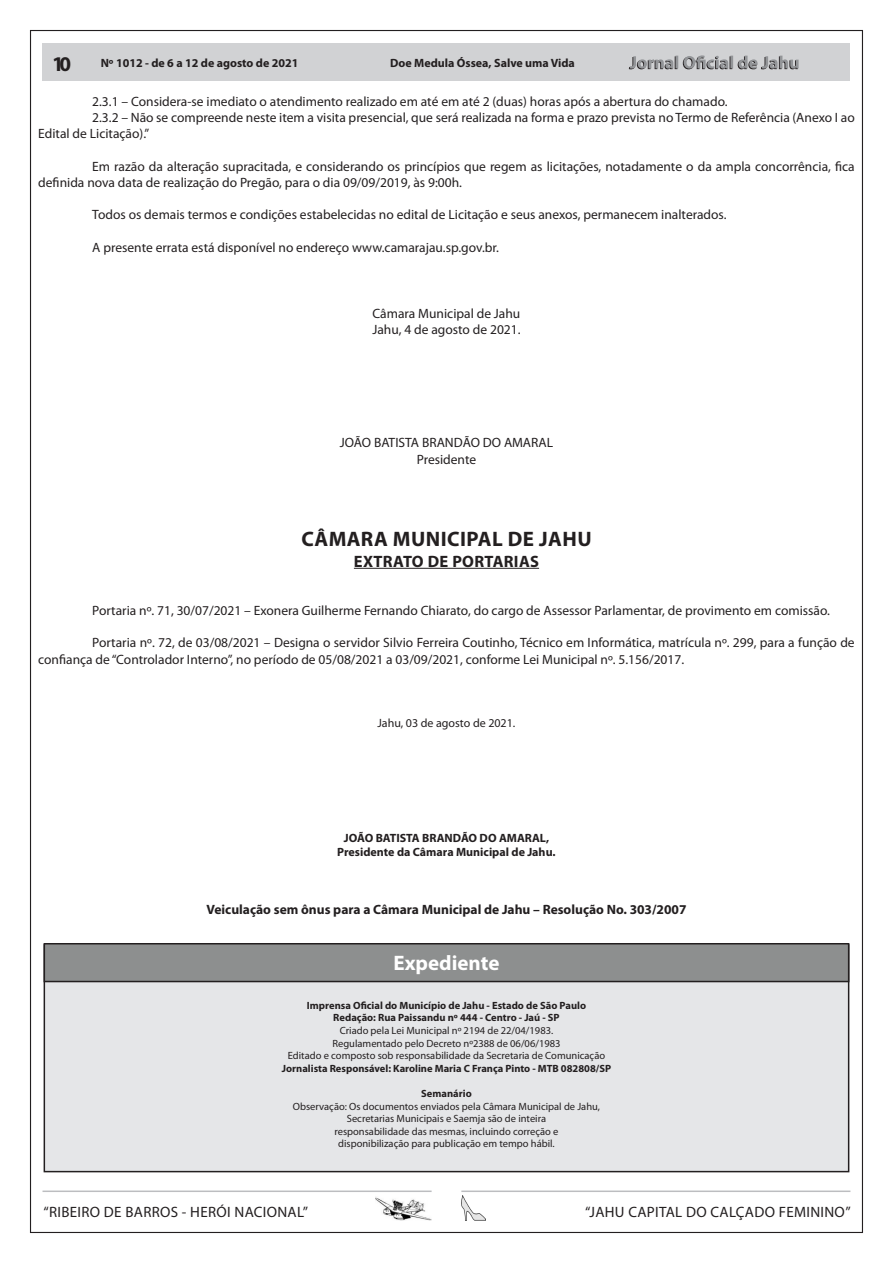
<style>
.page{position:relative;width:893px;height:1263px;background:#fff}
.page>*{position:absolute;margin:0;border:0;box-sizing:border-box;transform-origin:0 0}
.t1{font:700 21px "Myriad Pro";letter-spacing:.02em;color:#231f20}
.t2{font:700 21px "Myriad Pro";color:#fff}
.t3{font:700 16.5px "Myriad Pro";letter-spacing:.02em;color:#231f20}
.t4{font:15px "Myriad Pro";letter-spacing:.02em;color:#231f20}
.t5{font:13.5px/16.2px "Myriad Pro";color:#231f20}
.t6{font:700 13.5px "Myriad Pro";color:#231f20}
.t7{font:700 12px "Myriad Pro";color:#231f20}
.t8{font:12px "Myriad Pro";color:#231f20}
.t9{font:10.5px "Myriad Pro";color:#231f20}
.t10{font:700 10.5px "Myriad Pro";color:#231f20}
</style>
<div class="page">
<img style="left:461px;top:1196px;width:25px;height:24px">
<hr style="left:461px;top:1190px;width:389px;height:2px;background:#bcbdc0">
<img style="left:375px;top:1197px;width:57px;height:23px">
<hr style="left:43px;top:1190px;width:389px;height:2px;background:#bcbdc0">
<div style="left:43px;top:43px;width:807px;height:37px;background:#d1d2d4"></div>
<svg style="left:629px;top:55px;width:170px;height:14px"></svg>
<hr style="left:354px;top:568px;width:185px;height:1px;background:#231f20">
<div style="left:44px;top:945px;width:805px;height:226px;background:#e5e6e8"></div>
<div style="left:44px;top:944px;width:805px;height:37px;background:#8d8f8f"></div>
<div style="left:44px;top:943px;width:805px;height:39px;border:2px solid #231f20"></div>
<h1 class="t1" style="left:52px;top:50px;width:21px">10</h1>
<p class="t7" style="left:101px;top:55px;width:199px">Nº 1012 - de 6 a 12 de agosto de 2021</p>
<p class="t7" style="left:390px;top:55px;width:186px">Doe Medula Óssea, Salve uma Vida</p>
<p class="t5" style="left:92px;top:93px;width:637px">2.3.1 – Considera-se imediato o atendimento realizado em até em até 2 (duas) horas após a abertura do chamado.</p>
<p class="t5" style="left:38px;top:109px;width:818px;text-indent:54px">2.3.2 – Não se compreende neste item a visita presencial, que será realizada na forma e prazo prevista no Termo de Referência (Anexo I ao<br>Edital de Licitação).”</p>
<p class="t5" style="left:38px;top:158px;width:818px;text-indent:54px">Em razão da alteração supracitada, e considerando os princípios que regem as licitações, notadamente o da ampla concorrência, fica definida nova data de realização do Pregão, para o dia 09/09/2019, às 9:00h.</p>
<p class="t5" style="left:92px;top:206px;width:636px">Todos os demais termos e condições estabelecidas no edital de Licitação e seus anexos, permanecem inalterados.</p>
<p class="t5" style="left:92px;top:239px;width:408px">A presente errata está disponível no endereço www.camarajau.sp.gov.br.</p>
<p class="t5" style="left:373px;top:305px;width:149px">Câmara Municipal de Jahu</p>
<p class="t5" style="left:372px;top:321px;width:150px">Jahu, 4 de agosto de 2021.</p>
<p class="t5" style="left:340px;top:434px;width:215px">JOÃO BATISTA BRANDÃO DO AMARAL</p>
<p class="t5" style="left:417px;top:451px;width:61px">Presidente</p>
<p class="t1" style="left:301px;top:525px;width:292px">CÂMARA MUNICIPAL DE JAHU</p>
<p class="t3" style="left:354px;top:550px;width:187px">EXTRATO DE PORTARIAS</p>
<p class="t5" style="left:92px;top:602px;width:739px">Portaria nº. 71, 30/07/2021 – Exonera Guilherme Fernando Chiarato, do cargo de Assessor Parlamentar, de provimento em comissão.</p>
<p class="t5" style="left:38px;top:635px;width:818px;text-indent:54px">Portaria nº. 72, de 03/08/2021 – Designa o servidor Silvio Ferreira Coutinho, Técnico em Informática, matrícula nº. 299, para a função de confiança de “Controlador Interno”, no período de 05/08/2021 a 03/09/2021, conforme Lei Municipal nº. 5.156/2017.</p>
<p class="t8" style="left:378px;top:715px;width:139px">Jahu, 03 de agosto de 2021.</p>
<p class="t7" style="left:344px;top:830px;width:207px">JOÃO BATISTA BRANDÃO DO AMARAL,</p>
<p class="t7" style="left:337px;top:844px;width:220px">Presidente da Câmara Municipal de Jahu.</p>
<p class="t6" style="left:206px;top:901px;width:482px">Veiculação sem ônus para a Câmara Municipal de Jahu – Resolução No. 303/2007</p>
<p class="t2" style="left:393px;top:949px;width:108px">Expediente</p>
<p class="t10" style="left:307px;top:998px;width:281px">Imprensa Oficial do Município de Jahu - Estado de São Paulo</p>
<p class="t10" style="left:333px;top:1011px;width:228px">Redação: Rua Paissandu nº 444 - Centro - Jaú - SP</p>
<p class="t9" style="left:340px;top:1024px;width:215px">Criado pela Lei Municipal nº 2194 de 22/04/1983.</p>
<p class="t9" style="left:332px;top:1036px;width:230px">Regulamentado pelo Decreto nº2388 de 06/06/1983</p>
<p class="t9" style="left:288px;top:1049px;width:319px">Editado e composto sob responsabilidade da Secretaria de Comunicação</p>
<p class="t10" style="left:282px;top:1061px;width:331px">Jornalista Responsável: Karoline Maria C França Pinto - MTB 082808/SP</p>
<p class="t10" style="left:421px;top:1086px;width:52px">Semanário</p>
<p class="t9" style="left:293px;top:1099px;width:309px">Observação: Os documentos enviados pela Câmara Municipal de Jahu,</p>
<p class="t9" style="left:347px;top:1112px;width:201px">Secretarias Municipais e Saemja são de inteira</p>
<p class="t9" style="left:334px;top:1125px;width:226px">responsabilidade das mesmas, incluindo correção e</p>
<p class="t9" style="left:338px;top:1137px;width:218px">disponibilização para publicação em tempo hábil.</p>
<p class="t4" style="left:44px;top:1202px;width:266px">“RIBEIRO DE BARROS - HERÓI NACIONAL”</p>
<p class="t4" style="left:585px;top:1202px;width:267px">“JAHU CAPITAL DO CALÇADO FEMININO”</p>
</div>
